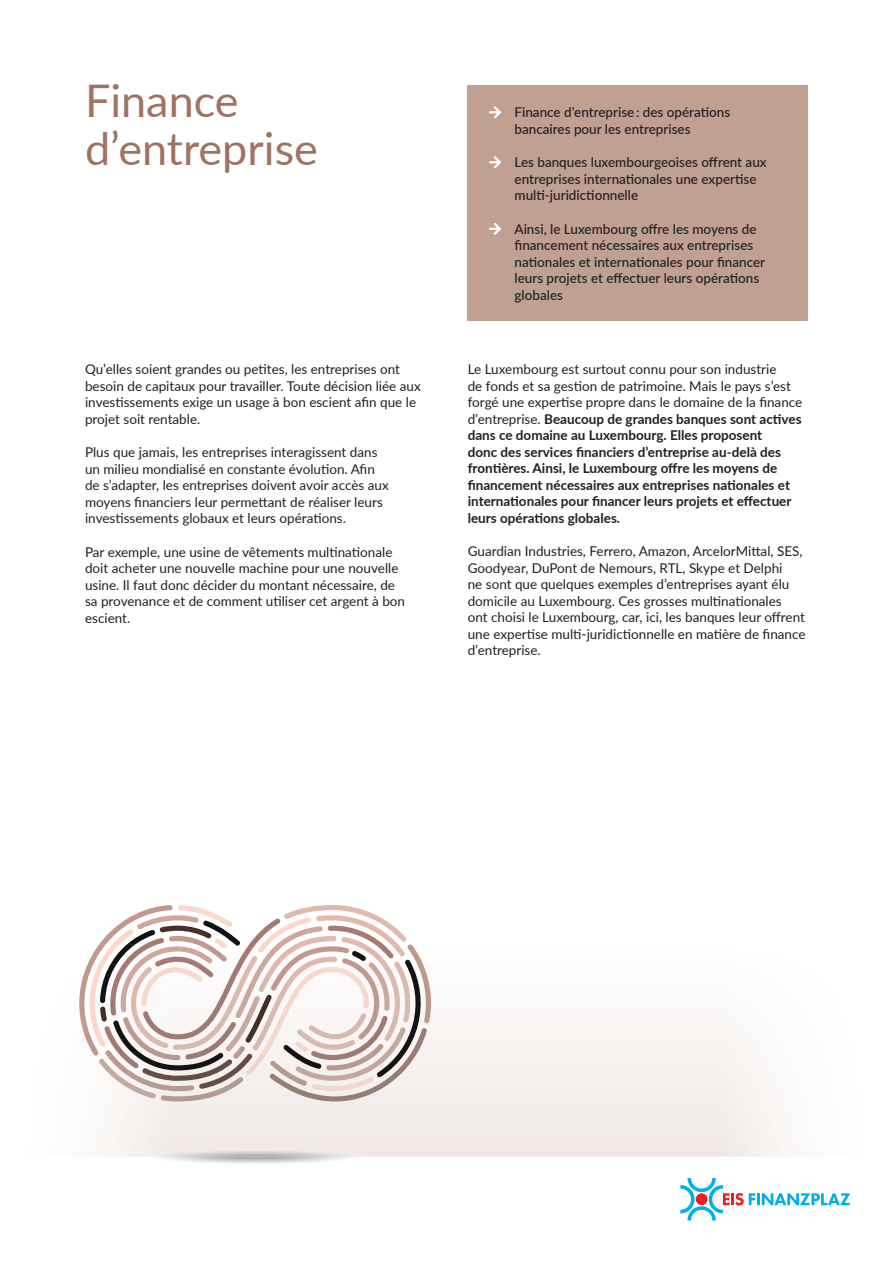
<style>
.page{position:relative;width:893px;height:1263px;background:#fff}
.page>*{position:absolute;margin:0;border:0;box-sizing:border-box;transform-origin:0 0}
.t1{font:45px/48px "Lato";color:#a07260}
.t2{font:13.5px/16.5px "Lato";color:#231f20}
.t3{font:700 13.5px/16.5px "Lato";color:#231f20}
.t4{font:500 13.5px/16.5px "Lato";color:#231f20}
.s1{font-weight:400}
</style>
<div class="page">
<svg style="left:680px;top:1178px;width:170px;height:42px"></svg>
<div style="left:468px;top:85px;width:340px;height:236px;background:#bfa091"></div>
<svg style="left:489px;top:106px;width:12px;height:12px"></svg>
<svg style="left:489px;top:156px;width:12px;height:12px"></svg>
<svg style="left:489px;top:223px;width:12px;height:12px"></svg>
<img style="left:161px;top:1081px;width:83px;height:20px">
<img style="left:99px;top:1059px;width:57px;height:39px">
<img style="left:246px;top:991px;width:96px;height:84px">
<img style="left:79px;top:981px;width:25px;height:74px">
<img style="left:337px;top:1013px;width:5px;height:3px">
<img style="left:270px;top:1050px;width:157px;height:51px">
<img style="left:407px;top:944px;width:14px;height:16px">
<img style="left:105px;top:1068px;width:89px;height:23px">
<img style="left:199px;top:1054px;width:54px;height:35px">
<img style="left:260px;top:991px;width:77px;height:59px">
<img style="left:82px;top:944px;width:38px;height:103px">
<img style="left:342px;top:959px;width:9px;height:57px">
<img style="left:311px;top:1081px;width:62px;height:10px">
<img style="left:270px;top:1061px;width:37px;height:25px">
<img style="left:404px;top:960px;width:28px;height:117px">
<img style="left:173px;top:961px;width:63px;height:61px">
<img style="left:126px;top:1012px;width:42px;height:5px">
<img style="left:213px;top:961px;width:1px;height:16px">
<img style="left:142px;top:1059px;width:90px;height:22px">
<img style="left:104px;top:1026px;width:9px;height:42px">
<img style="left:311px;top:1016px;width:40px;height:11px">
<svg style="left:236px;top:1051px;width:9px;height:8px"></svg>
<img style="left:260px;top:1018px;width:12px;height:25px">
<img style="left:100px;top:1007px;width:7px;height:14px">
<img style="left:100px;top:948px;width:10px;height:55px">
<img style="left:310px;top:953px;width:39px;height:38px">
<img style="left:295px;top:1027px;width:111px;height:54px">
<img style="left:123px;top:1017px;width:57px;height:3px">
<img style="left:224px;top:1022px;width:12px;height:37px">
<img style="left:404px;top:962px;width:9px;height:60px">
<img style="left:236px;top:944px;width:50px;height:74px">
<img style="left:159px;top:948px;width:54px;height:64px">
<img style="left:326px;top:1044px;width:58px;height:26px">
<img style="left:113px;top:1020px;width:111px;height:50px">
<img style="left:283px;top:1045px;width:39px;height:24px">
<img style="left:226px;top:996px;width:34px;height:55px">
<img style="left:351px;top:953px;width:53px;height:88px">
<img style="left:110px;top:948px;width:49px;height:68px">
<svg style="left:249px;top:905px;width:157px;height:48px"></svg>
<img style="left:259px;top:944px;width:51px;height:48px">
<svg style="left:99px;top:905px;width:141px;height:43px"></svg>
<img style="left:195px;top:944px;width:32px;height:17px">
<h1 class="t1" style="left:85px;top:75px;width:234px">Finance d’entreprise</h1>
<p class="t2" style="left:85px;top:361px;width:337px">Qu’elles soient grandes ou petites, les entreprises ont besoin de capitaux pour travailler. Toute décision liée aux investissements exige un usage à bon escient afin que le projet soit rentable.</p>
<p class="t2" style="left:85px;top:444px;width:305px">Plus que jamais, les entreprises interagissent dans un milieu mondialisé en constante évolution. Afin de s’adapter, les entreprises doivent avoir accès aux moyens financiers leur permettant de réaliser leurs investissements globaux et leurs opérations.</p>
<p class="t2" style="left:85px;top:543px;width:322px">Par exemple, une usine de vêtements multinationale doit acheter une nouvelle machine pour une nouvelle usine. Il faut donc décider du montant nécessaire, de sa provenance et de comment utiliser cet argent à bon escient.</p>
<p class="t4" style="left:514px;top:103px;width:217px">Finance d’entreprise : des opérations bancaires pour les entreprises</p>
<p class="t4" style="left:514px;top:153px;width:254px">Les banques luxembourgeoises offrent aux entreprises internationales une expertise multi-juridictionnelle</p>
<p class="t4" style="left:514px;top:220px;width:252px">Ainsi, le Luxembourg offre les moyens de financement nécessaires aux entreprises nationales et internationales pour financer leurs projets et effectuer leurs opérations globales</p>
<p class="t3" style="left:468px;top:361px;width:336px"><span class="s1">Le Luxembourg est surtout connu pour son industrie<br>de fonds et sa gestion de patrimoine. Mais le pays s’est forgé une expertise propre dans le domaine de la finance d’entreprise.</span> Beaucoup de grandes banques sont actives dans ce domaine au Luxembourg. Elles proposent<br>donc des services financiers d’entreprise au-delà des frontières. Ainsi, le Luxembourg offre les moyens de financement nécessaires aux entreprises nationales et internationales pour financer leurs projets et effectuer leurs opérations globales.</p>
<p class="t2" style="left:468px;top:543px;width:339px">Guardian Industries, Ferrero, Amazon, ArcelorMittal, SES, Goodyear, DuPont de Nemours, RTL, Skype et Delphi<br>ne sont que quelques exemples d’entreprises ayant élu domicile au Luxembourg. Ces grosses multinationales<br>ont choisi le Luxembourg, car, ici, les banques leur offrent une expertise multi-juridictionnelle en matière de finance d’entreprise.</p>
</div>
